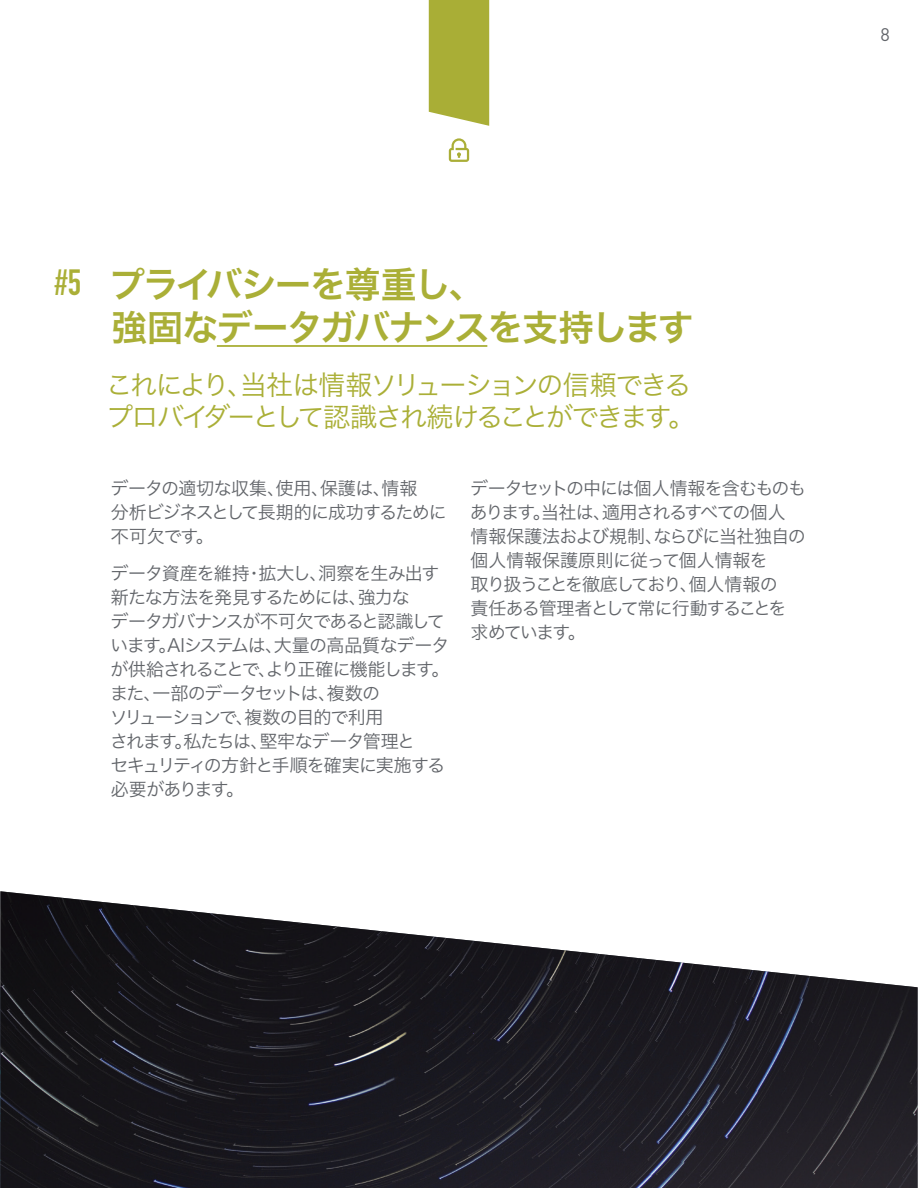
<style>
.page{position:relative;width:918px;height:1188px;background:#fff}
.page>*{position:absolute;margin:0;border:0;box-sizing:border-box;transform-origin:0 0}
.t1{font:36px/43.2px "Hiragino Sans W6";letter-spacing:-.05em;color:#aaaf37}
.t2{font:700 36px "DIN Condensed";color:#aaaf37}
.t3{font:27px/32.4px "Hiragino Sans W3";letter-spacing:-.085em;color:#aaaf37}
.t4{font:18px/24px "Hiragino Sans W3";letter-spacing:-.06em;color:#62656a}
.t5{font:18px "DIN";color:#62656a}
</style>
<div class="page">
<hr style="left:217px;top:345px;width:270px;height:2px;background:#aaaf37">
<img style="left:0;top:891px;width:918px;height:297px">
<svg style="left:449px;top:138px;width:20px;height:24px"></svg>
<div style="left:429px;top:0;width:60px;height:126px;background:#a9ae36"></div>
<p class="t5" style="left:881px;top:23px;width:11px">8</p>
<h1 class="t2" style="left:55px;top:258px;width:28px">#5</h1>
<h1 class="t1" style="left:109px;top:261px;width:586px">プライバシーを尊重し、<br>強固なデータガバナンスを支持します</h1>
<h2 class="t3" style="left:106px;top:367px;width:591px">これにより、当社は情報ソリューションの信頼できるプロバイダーとして認識され続けることができます。</h2>
<p class="t4" style="left:110px;top:475px;width:338px">データの適切な収集、使用、保護は、情報<br>分析ビジネスとして長期的に成功するために不可欠です。</p>
<p class="t4" style="left:110px;top:560px;width:341px">データ資産を維持・拡大し、洞察を生み出す新たな方法を発見するためには、強力な<br>データガバナンスが不可欠であると認識しています。AIシステムは、大量の高品質なデータが供給されることで、より正確に機能します。また、一部のデータセットは、複数の<br>ソリューションで、複数の目的で利用<br>されます。私たちは、堅牢なデータ管理と<br>セキュリティの方針と手順を確実に実施する必要があります。</p>
<p class="t4" style="left:470px;top:475px;width:338px">データセットの中には個人情報を含むものもあります。当社は、適用されるすべての個人情報保護法および規制、ならびに当社独自の個人情報保護原則に従って個人情報を<br>取り扱うことを徹底しており、個人情報の<br>責任ある管理者として常に行動することを求めています。</p>
</div>
